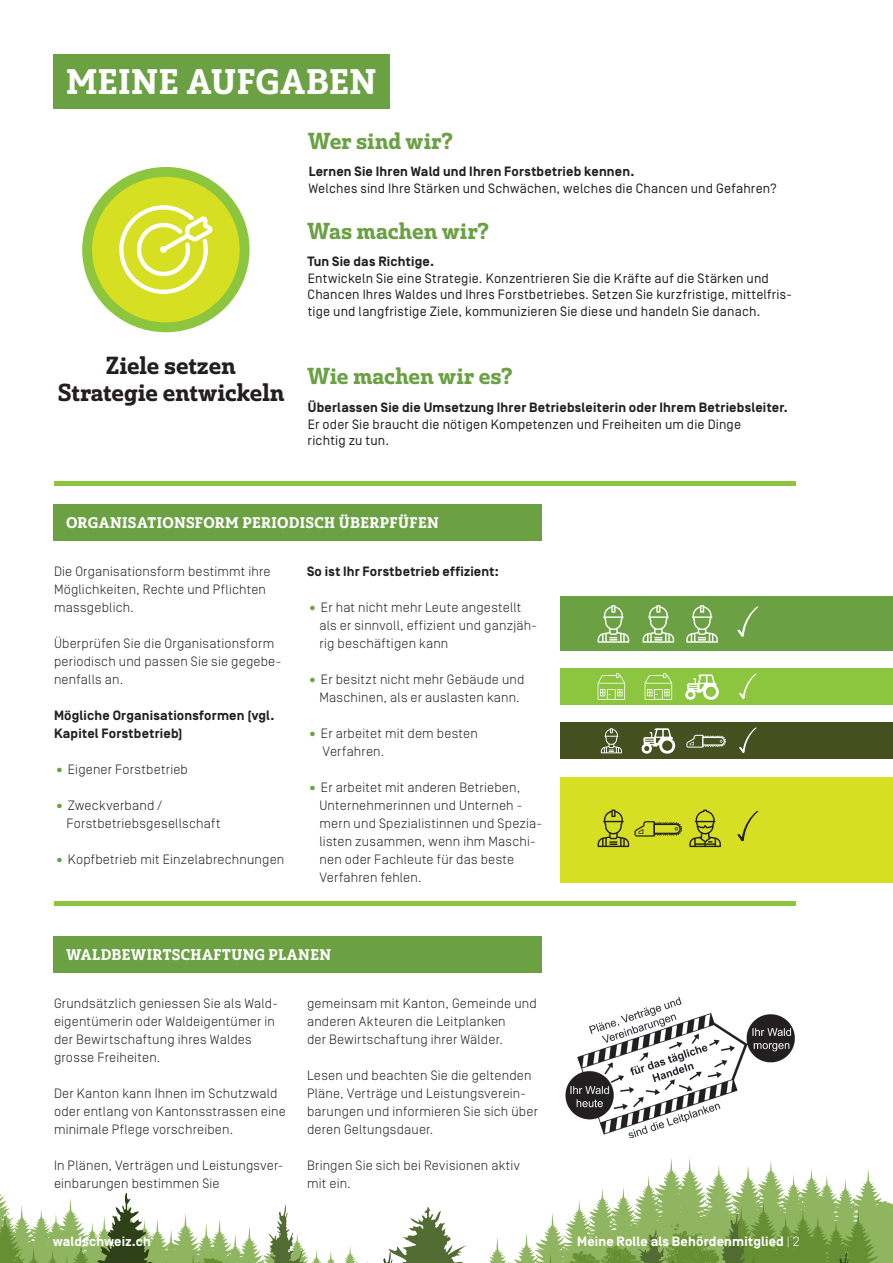
<style>
.page{position:relative;width:893px;height:1263px;background:#fff}
.page>*{position:absolute;margin:0;border:0;box-sizing:border-box;transform-origin:0 0}
.t1{font:34.5px "Solitas Slab Nor Dem";letter-spacing:.015em;color:#fff}
.t2{font:24px/27px "Solitas Slab Nor Dem";letter-spacing:-.005em;color:#231f20;text-align:center}
.t3{font:22.5px "Solitas Slab Nor Dem";color:#6ba043}
.t4{font:15px "Solitas Slab Nor Dem";letter-spacing:.025em;color:#fff}
.t5{font:300 13.5px/18px "Simplon Norm";letter-spacing:.015em;color:#231f20}
.t6{font:13.5px/16.5px "Simplon Norm";letter-spacing:.015em;color:#231f20}
.t7{font:700 13.5px/18px "Simplon Norm";letter-spacing:.015em;color:#231f20}
.t8{font:700 13.5px "Simplon Norm";letter-spacing:.015em;color:#fff}
.s1{color:#6ba043}
.s2{font-weight:300}
</style>
<div class="page">
<hr style="left:54px;top:482px;width:741px;height:4px;background:#8bc63e">
<hr style="left:54px;top:901px;width:741px;height:4px;background:#8bc63e">
<img style="left:565px;top:997px;width:230px;height:141px">
<div style="left:560px;top:597px;width:333px;height:54px;background:#6ba043"></div>
<div style="left:53px;top:54px;width:336px;height:54px;background:#6ba043"></div>
<div style="left:53px;top:504px;width:489px;height:37px;background:#6ba043"></div>
<div style="left:53px;top:936px;width:489px;height:36px;background:#6ba043"></div>
<svg style="left:0;top:1158px;width:880px;height:40px"></svg>
<svg style="left:0;top:1198px;width:882px;height:65px"></svg>
<svg style="left:566px;top:1201px;width:327px;height:62px;background:#86aa5a"></svg>
<svg style="left:56px;top:1192px;width:456px;height:71px"></svg>
<div style="left:560px;top:669px;width:333px;height:36px;background:#8bc63e"></div>
<div style="left:560px;top:723px;width:333px;height:36px;background:#464f20"></div>
<div style="left:560px;top:777px;width:333px;height:105px;background:#d6df21"></div>
<svg style="left:598px;top:605px;width:31px;height:38px"></svg>
<svg style="left:601px;top:728px;width:21px;height:25px"></svg>
<svg style="left:643px;top:605px;width:31px;height:38px"></svg>
<svg style="left:686px;top:605px;width:32px;height:38px"></svg>
<svg style="left:737px;top:606px;width:21px;height:31px"></svg>
<svg style="left:737px;top:811px;width:21px;height:30px"></svg>
<svg style="left:739px;top:673px;width:18px;height:26px"></svg>
<svg style="left:739px;top:727px;width:18px;height:26px"></svg>
<svg style="left:685px;top:674px;width:34px;height:26px"></svg>
<svg style="left:642px;top:728px;width:33px;height:26px"></svg>
<svg style="left:598px;top:673px;width:27px;height:27px"></svg>
<svg style="left:645px;top:673px;width:27px;height:27px"></svg>
<svg style="left:689px;top:810px;width:32px;height:37px"></svg>
<svg style="left:686px;top:735px;width:40px;height:13px"></svg>
<svg style="left:598px;top:810px;width:84px;height:37px"></svg>
<svg style="left:87px;top:172px;width:158px;height:155px;background:#cadb25"></svg>
<div style="left:82px;top:167px;width:168px;height:165px;border:10px solid #8bc63e;border-radius:50%"></div>
<svg style="left:118px;top:205px;width:95px;height:89px"></svg>
<h1 class="t1" style="left:66px;top:59px;width:312px">MEINE AUFGABEN</h1>
<h3 class="t3" style="left:308px;top:127px;width:147px">Wer sind wir?</h3>
<p class="t7" style="left:309px;top:163px;width:327px">Lernen Sie Ihren Wald und Ihren Forstbetrieb kennen.</p>
<p class="t6" style="left:308px;top:180px;width:470px">Welches sind Ihre Stärken und Schwächen, welches die Chancen und Gefahren?</p>
<h3 class="t3" style="left:307px;top:217px;width:184px">Was machen wir?</h3>
<h2 class="t2" style="left:58px;top:352px;width:228px">Ziele setzen<br>Strategie entwickeln</h2>
<p class="t7" style="left:307px;top:253px;width:128px">Tun Sie das Richtige.</p>
<p class="t6" style="left:308px;top:270px;width:486px">Entwickeln Sie eine Strategie. Konzentrieren Sie die Kräfte auf die Stärken und<br>Chancen Ihres Waldes und Ihres Forstbetriebes. Setzen Sie kurzfristige, mittelfris&shy;tige und langfristige Ziele, kommunizieren Sie diese und handeln Sie danach.</p>
<h3 class="t3" style="left:307px;top:361px;width:207px">Wie machen wir es?</h3>
<p class="t7" style="left:308px;top:399px;width:481px">Überlassen Sie die Umsetzung Ihrer Betriebsleiterin oder Ihrem Betriebsleiter.</p>
<p class="t6" style="left:308px;top:416px;width:435px">Er oder Sie braucht die nötigen Kompetenzen und Freiheiten um die Dinge richtig zu tun.</p>
<p class="t4" style="left:66px;top:513px;width:374px">ORGANISATIONSFORM PERIODISCH ÜBERPFÜFEN</p>
<p class="t5" style="left:54px;top:563px;width:218px">Die Organisationsform bestimmt ihre<br>Möglichkeiten, Rechte und Pflichten massgeblich.</p>
<p class="t5" style="left:54px;top:635px;width:229px">Überprüfen Sie die Organisationsform periodisch und passen Sie sie gegebe&shy;nenfalls an.</p>
<p class="t7" style="left:54px;top:707px;width:222px">Mögliche Organisationsformen (vgl.<br>Kapitel Forstbetrieb)</p>
<p class="t5" style="left:54px;top:761px;width:135px"><span class="s1">•</span> Eigener Forstbetrieb</p>
<p class="t5" style="left:66px;top:797px;width:156px;text-indent:-12px"><span class="s1">•</span> Zweckverband /<br>Forstbetriebsgesellschaft</p>
<p class="t5" style="left:54px;top:850px;width:232px"><span class="s1">•</span> Kopfbetrieb mit Einzelabrechnungen</p>
<p class="t7" style="left:307px;top:563px;width:193px">So ist Ihr Forstbetrieb effizient:</p>
<p class="t5" style="left:319px;top:598px;width:219px;text-indent:-12px"><span class="s1">•</span> Er hat nicht mehr Leute angestellt als er sinnvoll, effizient und ganzjäh&shy;rig beschäftigen kann</p>
<p class="t5" style="left:307px;top:670px;width:219px;text-align:center"><span class="s1">•</span> Er besitzt nicht mehr Gebäude und<br>Maschinen, als er auslasten kann.</p>
<p class="t5" style="left:323px;top:724px;width:157px;text-indent:-16px"><span class="s1">•</span> Er arbeitet mit dem besten<br>Verfahren.</p>
<p class="t5" style="left:319px;top:778px;width:224px;text-indent:-12px"><span class="s1">•</span> Er arbeitet mit anderen Betrieben,<br>Unternehmerinnen und Unterneh - mern und Spezialistinnen und Spezia&shy;listen zusammen, wenn ihm Maschi&shy;nen oder Fachleute für das beste<br>Verfahren fehlen.</p>
<p class="t4" style="left:66px;top:945px;width:267px">WALDBEWIRTSCHAFTUNG PLANEN</p>
<p class="t5" style="left:54px;top:995px;width:225px">Grundsätzlich geniessen Sie als Wald&shy;eigentümerin oder Waldeigentümer in der Bewirtschaftung ihres Waldes grosse Freiheiten.</p>
<p class="t5" style="left:54px;top:1085px;width:233px">Der Kanton kann Ihnen im Schutzwald oder entlang von Kantonsstrassen eine minimale Pflege vorschreiben.</p>
<p class="t5" style="left:54px;top:1157px;width:231px">In Plänen, Verträgen und Leistungsver&shy;einbarungen bestimmen Sie</p>
<p class="t5" style="left:307px;top:995px;width:231px">gemeinsam mit Kanton, Gemeinde und anderen Akteuren die Leitplanken<br>der Bewirtschaftung ihrer Wälder.</p>
<p class="t5" style="left:307px;top:1066px;width:232px">Lesen und beachten Sie die geltenden Pläne, Verträge und Leistungsverein&shy;barungen und informieren Sie sich über deren Geltungsdauer.</p>
<p class="t5" style="left:307px;top:1156px;width:214px">Bringen Sie sich bei Revisionen aktiv mit ein.</p>
<p class="t8" style="left:53px;top:1233px;width:99px">waldschweiz.ch</p>
<p class="t8" style="left:577px;top:1233px;width:224px">Meine Rolle als Behördenmitglied <span class="s2">| 2</span></p>
</div>
